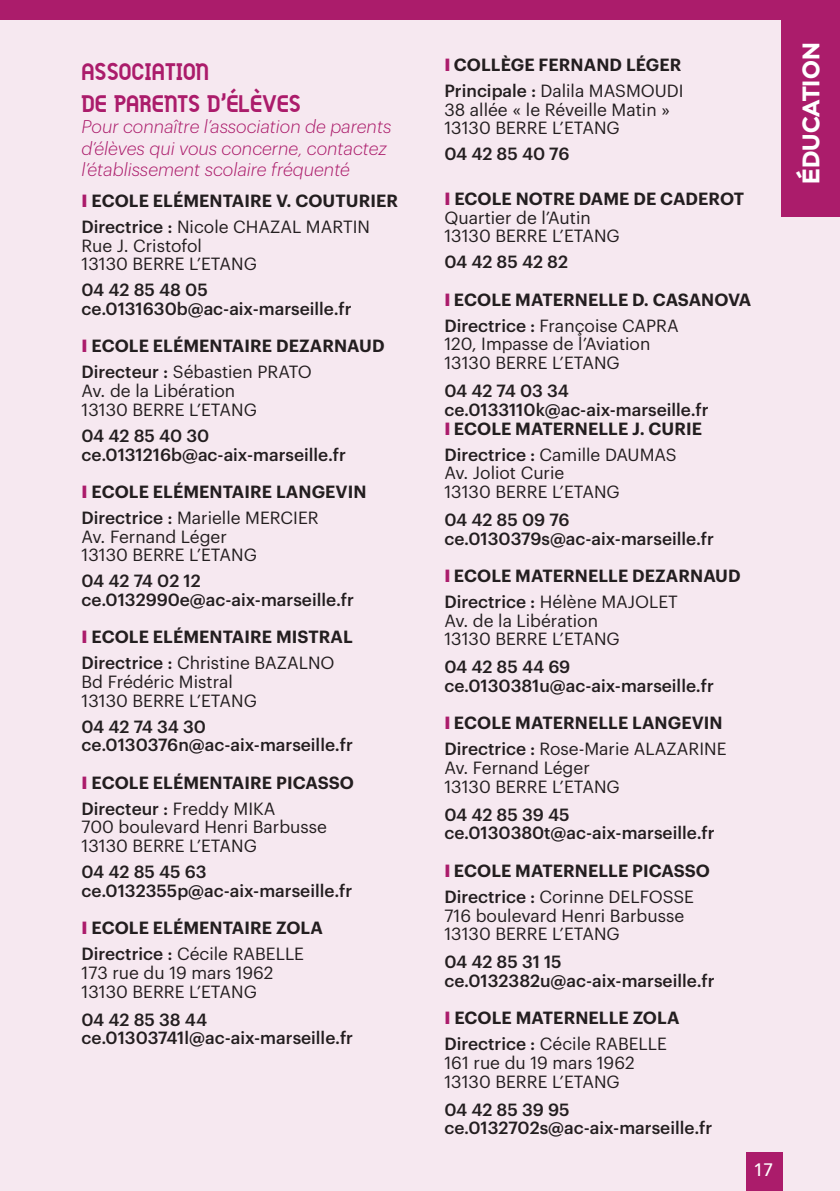
<style>
.page{position:relative;width:840px;height:1191px;background:#fff}
.page>*{position:absolute;margin:0;border:0;box-sizing:border-box;transform-origin:0 0}
.t1{font:24px/32px "Gilbert Bold Preview 4";color:#ab1c6b}
.t2{font:700 24px "Stem";letter-spacing:.01em;color:#fff}
.t3{font:italic 300 18px/21.6px "Graphik";color:#ab1c6b}
.t4{font:500 18px "Avenir";color:#fff}
.t5{font:600 17.2px/26px "Graphik";letter-spacing:.005em;color:#231f20}
.t6{font:17.2px/18.6px "Graphik";color:#231f20}
.t7{font:500 17.2px/18.6px "Graphik";color:#231f20}
.s1{font-weight:700;color:#ab1c6b}
.s2{font-weight:500}
.s3{font-weight:400}
.s4{font-weight:600}
</style>
<div class="page">
<div style="left:0;top:0;width:839px;height:1191px;background:#f6e8f0"></div>
<div style="left:746px;top:1152px;width:36px;height:39px;background:#ab1c6b"></div>
<div style="left:0;top:0;width:839px;height:20px;background:#ab1c6b"></div>
<div style="left:781px;top:19px;width:58px;height:198px;background:#ab1c6b"></div>
<h1 class="t1" style="left:81px;top:53px;width:221px">ASSOCIATION<br>DE PARENTS D’ÉLÈVES</h1>
<p class="t3" style="left:81px;top:114px;width:311px">Pour connaître l’association de parents d’élèves qui vous concerne, contactez l’établissement scolaire fréquenté</p>
<p class="t5" style="left:81px;top:186px;width:318px"><span class="s1">I</span> ECOLE ELÉMENTAIRE V. COUTURIER<br><span class="s2">Directrice :</span> <span class="s3">Nicole CHAZAL MARTIN</span></p>
<p class="t6" style="left:81px;top:235px;width:177px">Rue J. Cristofol<br>13130 BERRE L’ETANG</p>
<p class="t7" style="left:81px;top:279px;width:271px">04 42 85 48 05 ce.0131630b@ac-aix-marseille.fr</p>
<p class="t5" style="left:81px;top:332px;width:304px"><span class="s1">I</span> ECOLE ELÉMENTAIRE DEZARNAUD<br><span class="s2">Directeur :</span> <span class="s3">Sébastien PRATO</span></p>
<p class="t6" style="left:81px;top:380px;width:177px">Av. de la Libération<br>13130 BERRE L’ETANG</p>
<p class="t7" style="left:81px;top:425px;width:266px">04 42 85 40 30 ce.0131216b@ac-aix-marseille.fr</p>
<p class="t5" style="left:81px;top:477px;width:286px"><span class="s1">I</span> ECOLE ELÉMENTAIRE LANGEVIN<br><span class="s2">Directrice :</span> <span class="s3">Marielle MERCIER</span></p>
<p class="t6" style="left:81px;top:525px;width:177px">Av. Fernand Léger<br>13130 BERRE L’ETANG</p>
<p class="t7" style="left:81px;top:570px;width:274px">04 42 74 02 12 ce.0132990e@ac-aix-marseille.fr</p>
<p class="t5" style="left:81px;top:622px;width:272px"><span class="s1">I</span> ECOLE ELÉMENTAIRE MISTRAL<br><span class="s2">Directrice :</span> <span class="s3">Christine BAZALNO</span></p>
<p class="t6" style="left:81px;top:671px;width:177px">Bd Frédéric Mistral<br>13130 BERRE L’ETANG</p>
<p class="t7" style="left:81px;top:715px;width:273px">04 42 74 34 30 ce.0130376n@ac-aix-marseille.fr</p>
<p class="t5" style="left:81px;top:768px;width:274px"><span class="s1">I</span> ECOLE ELÉMENTAIRE PICASSO<br><span class="s2">Directeur :</span> <span class="s3">Freddy MIKA</span></p>
<p class="t6" style="left:81px;top:816px;width:247px">700 boulevard Henri Barbusse<br>13130 BERRE L’ETANG</p>
<p class="t7" style="left:81px;top:861px;width:272px">04 42 85 45 63 ce.0132355p@ac-aix-marseille.fr</p>
<p class="t5" style="left:81px;top:913px;width:243px"><span class="s1">I</span> ECOLE ELÉMENTAIRE ZOLA<br><span class="s2">Directrice :</span> <span class="s3">Cécile RABELLE</span></p>
<p class="t6" style="left:81px;top:962px;width:193px">173 rue du 19 mars 1962<br>13130 BERRE L’ETANG</p>
<p class="t7" style="left:81px;top:1008px;width:273px">04 42 85 38 44 ce.01303741l@ac-aix-marseille.fr</p>
<p class="t5" style="left:444px;top:50px;width:241px"><span class="s1">I</span> COLLÈGE FERNAND LÉGER<br><span class="s2">Principale :</span> <span class="s3">Dalila MASMOUDI</span></p>
<p class="t6" style="left:444px;top:99px;width:227px">38 allée « le Réveille Matin »<br>13130 BERRE L’ETANG</p>
<p class="t7" style="left:444px;top:143px;width:126px">04 42 85 40 76</p>
<p class="t6" style="left:444px;top:188px;width:301px"><span class="s1">I</span> <span class="s4">ECOLE NOTRE DAME DE CADEROT<br></span>Quartier de l’Autin<br>13130 BERRE L’ETANG</p>
<p class="t5" style="left:444px;top:242px;width:308px;line-height:37.4px"><span class="s2">04 42 85 42 82<br></span><span class="s1">I</span> ECOLE MATERNELLE D. CASANOVA</p>
<p class="t6" style="left:444px;top:315px;width:236px"><span class="s2">Directrice :</span> Françoise CAPRA<br>120, Impasse de l’Aviation<br>13130 BERRE L’ETANG</p>
<p class="t7" style="left:444px;top:380px;width:266px">04 42 74 03 34 ce.0133110k@ac-aix-marseille.fr<br><span class="s1">I</span> <span class="s4">ECOLE MATERNELLE J. CURIE</span></p>
<p class="t6" style="left:444px;top:443px;width:234px"><span class="s2">Directrice :</span> Camille DAUMAS<br>Av. Joliot Curie<br>13130 BERRE L’ETANG</p>
<p class="t7" style="left:444px;top:509px;width:271px">04 42 85 09 76 ce.0130379s@ac-aix-marseille.fr</p>
<p class="t5" style="left:444px;top:561px;width:298px"><span class="s1">I</span> ECOLE MATERNELLE DEZARNAUD<br><span class="s2">Directrice :</span> <span class="s3">Hélène MAJOLET</span></p>
<p class="t6" style="left:444px;top:609px;width:177px">Av. de la Libération<br>13130 BERRE L’ETANG</p>
<p class="t7" style="left:444px;top:656px;width:271px">04 42 85 44 69 ce.0130381u@ac-aix-marseille.fr</p>
<p class="t5" style="left:444px;top:708px;width:283px"><span class="s1">I</span> ECOLE MATERNELLE LANGEVIN<br><span class="s2">Directrice :</span> <span class="s3">Rose-Marie ALAZARINE</span></p>
<p class="t6" style="left:444px;top:757px;width:177px">Av. Fernand Léger<br>13130 BERRE L’ETANG</p>
<p class="t7" style="left:444px;top:803px;width:271px">04 42 85 39 45 ce.0130380t@ac-aix-marseille.fr</p>
<p class="t5" style="left:444px;top:856px;width:267px"><span class="s1">I</span> ECOLE MATERNELLE PICASSO<br><span class="s2">Directrice :</span> <span class="s3">Corinne DELFOSSE</span></p>
<p class="t6" style="left:444px;top:904px;width:241px">716 boulevard Henri Barbusse<br>13130 BERRE L’ETANG</p>
<p class="t7" style="left:444px;top:951px;width:271px">04 42 85 31 15 ce.0132382u@ac-aix-marseille.fr</p>
<p class="t5" style="left:444px;top:1003px;width:236px"><span class="s1">I</span> ECOLE MATERNELLE ZOLA<br><span class="s2">Directrice :</span> <span class="s3">Cécile RABELLE</span></p>
<p class="t6" style="left:444px;top:1052px;width:192px">161 rue du 19 mars 1962<br>13130 BERRE L’ETANG</p>
<p class="t7" style="left:444px;top:1098px;width:269px">04 42 85 39 95 ce.0132702s@ac-aix-marseille.fr</p>
<p class="t4" style="left:753px;top:1158px;width:22px">17</p>
<h1 class="t2" style="left:795px;top:184px;width:143px;rotate:-90deg">ÉDUCATION</h1>
</div>
